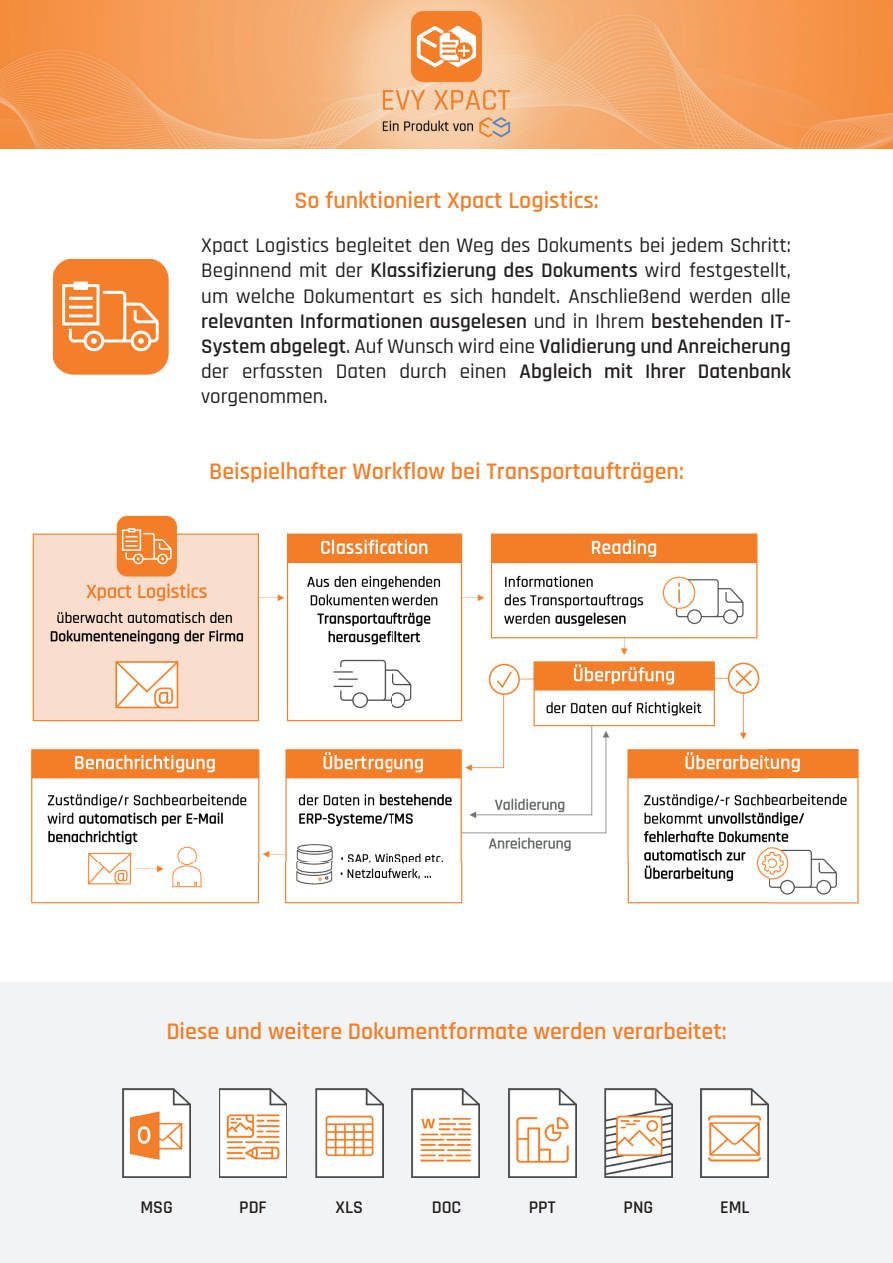
<style>
.page{position:relative;width:893px;height:1263px;background:#fff}
.page>*{position:absolute;margin:0;border:0;box-sizing:border-box;transform-origin:0 0}
.t1{font:600 24px "Rajdhani";color:#f47e29}
.t2{font:500 21px/25.2px "Rajdhani";color:#231f20;text-align:justify}
.t3{font:600 18px "Rajdhani";color:#231f20}
.s1{font-weight:600}
</style>
<div class="page">
<div style="left:0;top:982px;width:893px;height:281px;background:#f2f3f4"></div>
<img style="left:0;top:0;width:893px;height:149px">
<img style="left:31px;top:515px;width:828px;height:389px">
<img style="left:53px;top:259px;width:115px;height:115px">
<img style="left:412px;top:1089px;width:68px;height:88px">
<img style="left:701px;top:1089px;width:68px;height:88px">
<img style="left:123px;top:1089px;width:68px;height:88px">
<img style="left:219px;top:1089px;width:68px;height:88px">
<img style="left:604px;top:1089px;width:68px;height:88px">
<img style="left:508px;top:1089px;width:68px;height:88px">
<img style="left:315px;top:1089px;width:68px;height:88px">
<p class="t1" style="left:294px;top:186px;width:306px">So funktioniert Xpact Logistics:</p>
<p class="t2" style="left:201px;top:233px;width:591px">Xpact Logistics begleitet den Weg des Dokuments bei jedem Schritt:<br>Beginnend mit der <span class="s1">Klassifizierung des Dokuments</span> wird festgestellt, um welche Dokumentart es sich handelt. Anschließend werden alle <span class="s1">relevanten Informationen ausgelesen</span> und in Ihrem <span class="s1">bestehenden IT-System abgelegt</span>. Auf Wunsch wird eine <span class="s1">Validierung und Anreicherung </span>der erfassten Daten durch einen <span class="s1">Abgleich mit Ihrer Datenbank </span>vorgenommen.</p>
<p class="t1" style="left:209px;top:457px;width:476px">Beispielhafter Workflow bei Transportaufträgen:</p>
<p class="t1" style="left:166px;top:1017px;width:562px">Diese und weitere Dokumentformate werden verarbeitet:</p>
<p class="t3" style="left:140px;top:1197px;width:34px">MSG</p>
<p class="t3" style="left:239px;top:1197px;width:29px">PDF</p>
<p class="t3" style="left:336px;top:1197px;width:29px">XLS</p>
<p class="t3" style="left:432px;top:1197px;width:31px">DOC</p>
<p class="t3" style="left:529px;top:1197px;width:28px">PPT</p>
<p class="t3" style="left:624px;top:1197px;width:31px">PNG</p>
<p class="t3" style="left:720px;top:1197px;width:31px">EML</p>
</div>
